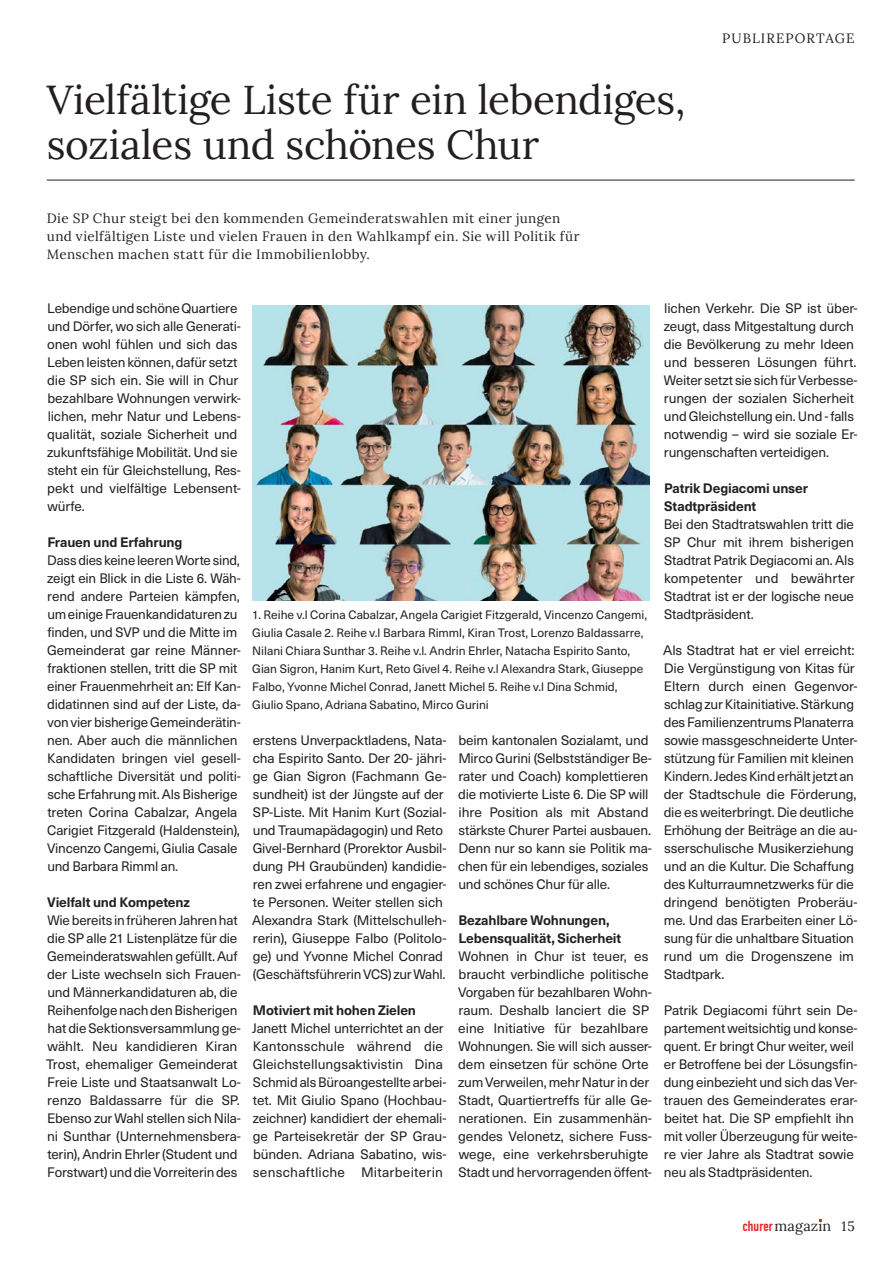
<style>
.page{position:relative;width:893px;height:1263px;background:#fff}
.page>*{position:absolute;margin:0;border:0;box-sizing:border-box;transform-origin:0 0}
.t1{font:40.5px/45px "Lora";letter-spacing:-.01em;color:#231f20}
.t2{font:14.4px "Lora";letter-spacing:.01em;color:#231f20}
.t3{font:13.5px/18px "Neue Haas Unica W1 G";letter-spacing:-.015em;color:#231f20}
.t4{font:13.5px/18px "Lora";letter-spacing:.025em;color:#231f20}
.t5{font:700 13.5px/18px "Neue Haas Unica W1 G";letter-spacing:-.01em;color:#231f20}
.t6{font:13.5px "Lora";letter-spacing:.08em;color:#231f20}
.t7{font:12px/18px "Neue Haas Unica W1 G";color:#231f20}
.s1{font-family:"DIN Condensed";font-weight:700;color:#e82429}
.s2{font-size:13.5px}
</style>
<div class="page">
<hr style="left:47px;top:180px;width:808px;height:1px;background:#231f20">
<img style="left:252px;top:305px;width:397px;height:296px">
<h1 class="t1" style="left:47px;top:74px;width:640px">Vielfältige Liste für ein lebendiges, soziales und schönes Chur</h1>
<p class="t4" style="left:47px;top:208px;width:534px">Die SP Chur steigt bei den kommenden Gemeinderatswahlen mit einer jungen und vielfältigen Liste und vielen Frauen in den Wahlkampf ein. Sie will Politik für<br>Menschen machen statt für die Immobilienlobby.</p>
<p class="t6" style="left:722px;top:27px;width:134px">PUBLIREPORTAGE</p>
<p class="t3" style="left:47px;top:298px;width:195px">Lebendige und schöne Quartiere und Dörfer, wo sich alle Generati&shy;onen wohl fühlen und sich das<br>Leben leisten können, dafür setzt die SP sich ein. Sie will in Chur bezahlbare Wohnungen verwirk&shy;lichen, mehr Natur und Lebens&shy;qualität, soziale Sicherheit und zukunftsfähige Mobilität. Und sie steht ein für Gleichstellung, Res&shy;pekt und vielfältige Lebensent&shy;würfe.</p>
<p class="t5" style="left:47px;top:532px;width:137px">Frauen und Erfahrung</p>
<p class="t3" style="left:47px;top:550px;width:195px">Dass dies keine leeren Worte sind, zeigt ein Blick in die Liste 6. Wäh&shy;rend andere Parteien kämpfen, um einige Frauenkandidaturen zu finden, und SVP und die Mitte im<br>Gemeinderat gar reine Männer&shy;fraktionen stellen, tritt die SP mit einer Frauenmehrheit an: Elf Kan&shy;didatinnen sind auf der Liste, da&shy;von vier bisherige Gemeinderätin&shy;nen. Aber auch die männlichen<br>Kandidaten bringen viel gesell&shy;schaftliche Diversität und politi&shy;sche Erfahrung mit. Als Bisherige treten Corina Cabalzar, Angela<br>Carigiet Fitzgerald (Haldenstein),<br>Vincenzo Cangemi, Giulia Casale und Barbara Rimml an.</p>
<p class="t5" style="left:47px;top:892px;width:144px">Vielfalt und Kompetenz</p>
<p class="t3" style="left:46px;top:910px;width:196px">Wie bereits in früheren Jahren hat die SP alle 21 Listenplätze für die<br>Gemeinderatswahlen gefüllt. Auf der Liste wechseln sich Frauen&shy;und Männerkandidaturen ab, die<br>Reihenfolge nach den Bisherigen hat die Sektionsversammlung ge&shy;wählt. Neu kandidieren Kiran<br>Trost, ehemaliger Gemeinderat<br>Freie Liste und Staatsanwalt Lo&shy;renzo Baldassarre für die SP.<br>Ebenso zur Wahl stellen sich Nila&shy;ni Sunthar (Unternehmensbera&shy;terin), Andrin Ehrler (Student und<br>Forstwart) und die Vorreiterin des</p>
<p class="t7" style="left:252px;top:605px;width:396px">1. Reihe v.l Corina Cabalzar, Angela Carigiet Fitzgerald, Vincenzo Cangemi, Giulia Casale 2. Reihe v.l Barbara Rimml, Kiran Trost, Lorenzo Baldassarre, Nilani Chiara Sunthar 3. Reihe v.l. Andrin Ehrler, Natacha Espirito Santo, Gian Sigron, Hanim Kurt, Reto Givel 4. Reihe v.l Alexandra Stark, Giuseppe Falbo, Yvonne Michel Conrad, Janett Michel 5. Reihe v.l Dina Schmid, Giulio Spano, Adriana Sabatino, Mirco Gurini</p>
<p class="t3" style="left:252px;top:730px;width:196px">erstens Unverpacktladens, Nata&shy;cha Espirito Santo. Der 20- jähri&shy;ge Gian Sigron (Fachmann Ge&shy;sundheit) ist der Jüngste auf der SP-Liste. Mit Hanim Kurt (Sozial&shy;und Traumapädagogin) und Reto Givel-Bernhard (Prorektor Ausbil&shy;dung PH Graubünden) kandidie&shy;ren zwei erfahrene und engagier&shy;te Personen. Weiter stellen sich Alexandra Stark (Mittelschulleh&shy;rerin), Giuseppe Falbo (Politolo&shy;ge) und Yvonne Michel Conrad (Geschäftsführerin VCS) zur Wahl.</p>
<p class="t5" style="left:253px;top:1000px;width:165px">Motiviert mit hohen Zielen</p>
<p class="t3" style="left:252px;top:1018px;width:196px">Janett Michel unterrichtet an der<br>Kantonsschule während die<br>Gleichstellungsaktivistin Dina<br>Schmid als Büroangestellte arbei&shy;tet. Mit Giulio Spano (Hochbau&shy;zeichner) kandidiert der ehemali&shy;ge Parteisekretär der SP Grau&shy;bünden. Adriana Sabatino, wis&shy;senschaftliche Mitarbeiterin</p>
<p class="t3" style="left:458px;top:730px;width:195px">beim kantonalen Sozialamt, und<br>Mirco Gurini (Selbstständiger Be&shy;rater und Coach) komplettieren die motivierte Liste 6. Die SP will ihre Position als mit Abstand stärkste Churer Partei ausbauen.<br>Denn nur so kann sie Politik ma&shy;chen für ein lebendiges, soziales und schönes Chur für alle.</p>
<p class="t5" style="left:458px;top:910px;width:164px">Bezahlbare Wohnungen,<br>Lebensqualität, Sicherheit</p>
<p class="t3" style="left:458px;top:946px;width:195px">Wohnen in Chur ist teuer, es braucht verbindliche politische<br>Vorgaben für bezahlbaren Wohn&shy;raum. Deshalb lanciert die SP eine Initiative für bezahlbare<br>Wohnungen. Sie will sich ausser&shy;dem einsetzen für schöne Orte zum Verweilen, mehr Natur in der<br>Stadt, Quartiertreffs für alle Ge&shy;nerationen. Ein zusammenhän&shy;gendes Velonetz, sichere Fuss&shy;wege, eine verkehrsberuhigte<br>Stadt und hervorragenden öffent-</p>
<p class="t3" style="left:664px;top:298px;width:195px">lichen Verkehr. Die SP ist über&shy;zeugt, dass Mitgestaltung durch die Bevölkerung zu mehr Ideen und besseren Lösungen führt.<br>Weiter setzt sie sich für Verbesse&shy;rungen der sozialen Sicherheit und Gleichstellung ein. Und - falls notwendig – wird sie soziale Er&shy;rungenschaften verteidigen.</p>
<p class="t5" style="left:664px;top:478px;width:145px">Patrik Degiacomi unser<br>Stadtpräsident</p>
<p class="t3" style="left:664px;top:514px;width:192px;text-align:justify">Bei den Stadtratswahlen tritt die SP Chur mit ihrem bisherigen Stadtrat Patrik Degiacomi an. Als kompetenter und bewährter Stadtrat ist er der logische neue Stadtpräsident.</p>
<p class="t3" style="left:663px;top:640px;width:196px">Als Stadtrat hat er viel erreicht:<br>Die Vergünstigung von Kitas für<br>Eltern durch einen Gegenvor&shy;schlag zur Kitainitiative. Stärkung des Familienzentrums Planaterra sowie massgeschneiderte Unter&shy;stützung für Familien mit kleinen<br>Kindern. Jedes Kind erhält jetzt an der Stadtschule die Förderung, die es weiterbringt. Die deutliche<br>Erhöhung der Beiträge an die au&shy;sserschulische Musikerziehung und an die Kultur. Die Schaffung des Kulturraumnetzwerks für die dringend benötigten Proberäu&shy;me. Und das Erarbeiten einer Lö&shy;sung für die unhaltbare Situation rund um die Drogenszene im<br>Stadtpark.</p>
<p class="t3" style="left:664px;top:1000px;width:195px">Patrik Degiacomi führt sein De&shy;partement weitsichtig und konse&shy;quent. Er bringt Chur weiter, weil er Betroffene bei der Lösungsfin&shy;dung einbezieht und sich das Ver&shy;trauen des Gemeinderates erar&shy;beitet hat. Die SP empfiehlt ihn mit voller Überzeugung für weite&shy;re vier Jahre als Stadtrat sowie neu als Stadtpräsidenten.</p>
<p class="t2" style="left:743px;top:1214px;width:114px"><span class="s1">churer</span>magazin <span class="s2">15</span></p>
</div>
